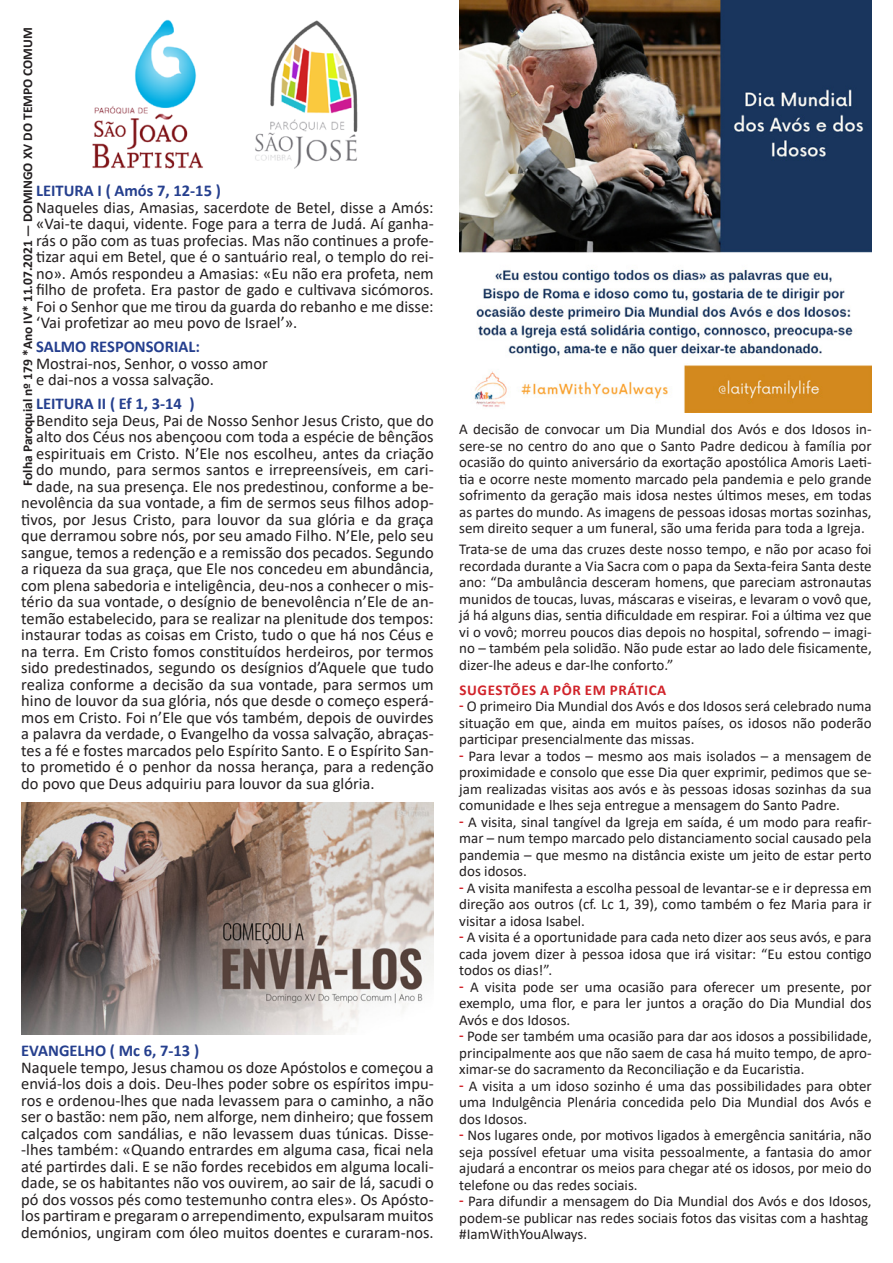
<style>
.page{position:relative;width:893px;height:1263px;background:#fff}
.page>*{position:absolute;margin:0;border:0;box-sizing:border-box;transform-origin:0 0}
.t1{font:16.5px/16.5px "Calibri";color:#231f20;text-align:justify}
.t2{font:700 16.5px "Calibri";color:#253f8e}
.t3{font:15px/16.5px "Calibri";color:#231f20;text-align:justify}
.t4{font:700 15px "Calibri";letter-spacing:.04em;color:#d1232a}
.t5{font:700 13.5px "Calibri";color:#231f20}
.s1{font-weight:700;color:#d1232a}
</style>
<div class="page">
<img style="left:92px;top:19px;width:266px;height:150px">
<img style="left:21px;top:802px;width:413px;height:232px">
<img style="left:459px;top:0;width:413px;height:412px">
<p class="t5" style="left:18px;top:486px;width:460px;rotate:-90deg">Folha Paroquial nº 179 *Ano IV* 11.07.2021 — DOMINGO XV DO TEMPO COMUM</p>
<p class="t2" style="left:36px;top:179px;width:186px">LEITURA I ( Amós 7, 12-15 )</p>
<p class="t1" style="left:36px;top:198px;width:399px">Naqueles dias, Amasias, sacerdote de Betel, disse a Amós: «Vai-te daqui, vidente. Foge para a terra de Judá. Aí ganha&shy;rás o pão com as tuas profecias. Mas não continues a profe&shy;tizar aqui em Betel, que é o santuário real, o templo do rei&shy;no». Amós respondeu a Amasias: «Eu não era profeta, nem filho de profeta. Era pastor de gado e cultivava sicómoros.<br>Foi o Senhor que me tirou da guarda do rebanho e me disse: ‘Vai profetizar ao meu povo de Israel’».</p>
<p class="t2" style="left:36px;top:335px;width:165px">SALMO RESPONSORIAL:</p>
<p class="t1" style="left:36px;top:354px;width:233px">Mostrai-nos, Senhor, o vosso amor</p>
<p class="t1" style="left:36px;top:371px;width:179px">e dai-nos a vossa salvação.</p>
<p class="t2" style="left:36px;top:392px;width:160px">LEITURA II ( Ef 1, 3-14 )</p>
<p class="t1" style="left:36px;top:411px;width:399px">Bendito seja Deus, Pai de Nosso Senhor Jesus Cristo, que do</p>
<p class="t1" style="left:36px;top:428px;width:399px">alto dos Céus nos abençoou com toda a espécie de bênçãos</p>
<p class="t1" style="left:36px;top:444px;width:399px">espirituais em Cristo. N’Ele nos escolheu, antes da criação</p>
<p class="t1" style="left:36px;top:461px;width:399px">do mundo, para sermos santos e irrepreensíveis, em cari-</p>
<p class="t1" style="left:36px;top:477px;width:399px">dade, na sua presença. Ele nos predestinou, conforme a be-</p>
<p class="t1" style="left:21px;top:494px;width:414px">nevolência da sua vontade, a fim de sermos seus filhos adop-</p>
<p class="t1" style="left:21px;top:510px;width:414px">tivos, por Jesus Cristo, para louvor da sua glória e da graça</p>
<p class="t1" style="left:21px;top:527px;width:414px">que derramou sobre nós, por seu amado Filho. N’Ele, pelo seu</p>
<p class="t1" style="left:21px;top:543px;width:414px">sangue, temos a redenção e a remissão dos pecados. Segundo</p>
<p class="t1" style="left:21px;top:560px;width:414px">a riqueza da sua graça, que Ele nos concedeu em abundância,</p>
<p class="t1" style="left:21px;top:576px;width:414px">com plena sabedoria e inteligência, deu-nos a conhecer o mis-</p>
<p class="t1" style="left:21px;top:593px;width:414px">tério da sua vontade, o desígnio de benevolência n’Ele de an-</p>
<p class="t1" style="left:21px;top:609px;width:414px">temão estabelecido, para se realizar na plenitude dos tempos:</p>
<p class="t1" style="left:21px;top:626px;width:414px">instaurar todas as coisas em Cristo, tudo o que há nos Céus e</p>
<p class="t1" style="left:21px;top:642px;width:414px">na terra. Em Cristo fomos constituídos herdeiros, por termos</p>
<p class="t1" style="left:21px;top:659px;width:414px">sido predestinados, segundo os desígnios d’Aquele que tudo</p>
<p class="t1" style="left:21px;top:675px;width:414px">realiza conforme a decisão da sua vontade, para sermos um</p>
<p class="t1" style="left:21px;top:692px;width:414px">hino de louvor da sua glória, nós que desde o começo esperá-</p>
<p class="t1" style="left:21px;top:708px;width:414px">mos em Cristo. Foi n’Ele que vós também, depois de ouvirdes</p>
<p class="t1" style="left:21px;top:725px;width:414px">a palavra da verdade, o Evangelho da vossa salvação, abraças-</p>
<p class="t1" style="left:21px;top:741px;width:414px">tes a fé e fostes marcados pelo Espírito Santo. E o Espírito San-</p>
<p class="t1" style="left:21px;top:758px;width:414px">to prometido é o penhor da nossa herança, para a redenção</p>
<p class="t1" style="left:21px;top:774px;width:355px">do povo que Deus adquiriu para louvor da sua glória.</p>
<p class="t2" style="left:21px;top:1039px;width:179px">EVANGELHO ( Mc 6, 7-13 )</p>
<p class="t1" style="left:21px;top:1059px;width:414px">Naquele tempo, Jesus chamou os doze Apóstolos e começou a enviá-los dois a dois. Deu-lhes poder sobre os espíritos impu&shy;ros e ordenou-lhes que nada levassem para o caminho, a não ser o bastão: nem pão, nem alforge, nem dinheiro; que fossem calçados com sandálias, e não levassem duas túnicas. Disse--lhes também: «Quando entrardes em alguma casa, ficai nela até partirdes dali. E se não fordes recebidos em alguma locali&shy;dade, se os habitantes não vos ouvirem, ao sair de lá, sacudi o pó dos vossos pés como testemunho contra eles». Os Apósto&shy;los partiram e pregaram o arrependimento, expulsaram muitos demónios, ungiram com óleo muitos doentes e curaram-nos.</p>
<p class="t3" style="left:459px;top:421px;width:414px">A decisão de convocar um Dia Mundial dos Avós e dos Idosos in&shy;sere-se no centro do ano que o Santo Padre dedicou à família por ocasião do quinto aniversário da exortação apostólica Amoris Laeti&shy;tia e ocorre neste momento marcado pela pandemia e pelo grande sofrimento da geração mais idosa nestes últimos meses, em todas as partes do mundo. As imagens de pessoas idosas mortas sozinhas, sem direito sequer a um funeral, são uma ferida para toda a Igreja.</p>
<p class="t3" style="left:459px;top:540px;width:414px">Trata-se de uma das cruzes deste nosso tempo, e não por acaso foi recordada durante a Via Sacra com o papa da Sexta-feira Santa deste ano: “Da ambulância desceram homens, que pareciam astronautas munidos de toucas, luvas, máscaras e viseiras, e levaram o vovô que, já há alguns dias, sentia dificuldade em respirar. Foi a última vez que vi o vovô; morreu poucos dias depois no hospital, sofrendo – imagi&shy;no – também pela solidão. Não pude estar ao lado dele fisicamente, dizer-lhe adeus e dar-lhe conforto.”</p>
<p class="t4" style="left:460px;top:679px;width:208px">SUGESTÕES A PÔR EM PRÁTICA</p>
<p class="t3" style="left:459px;top:697px;width:414px"><span class="s1">-</span> O primeiro Dia Mundial dos Avós e dos Idosos será celebrado numa situação em que, ainda em muitos países, os idosos não poderão participar presencialmente das missas.</p>
<p class="t3" style="left:459px;top:747px;width:414px"><span class="s1">-</span> Para levar a todos – mesmo aos mais isolados – a mensagem de proximidade e consolo que esse Dia quer exprimir, pedimos que se&shy;jam realizadas visitas aos avós e às pessoas idosas sozinhas da sua comunidade e lhes seja entregue a mensagem do Santo Padre.</p>
<p class="t3" style="left:459px;top:813px;width:414px"><span class="s1">-</span> A visita, sinal tangível da Igreja em saída, é um modo para reafir&shy;mar – num tempo marcado pelo distanciamento social causado pela pandemia – que mesmo na distância existe um jeito de estar perto dos idosos.</p>
<p class="t3" style="left:459px;top:879px;width:414px"><span class="s1">-</span> A visita manifesta a escolha pessoal de levantar-se e ir depressa em direção aos outros (cf. Lc 1, 39), como também o fez Maria para ir visitar a idosa Isabel.</p>
<p class="t3" style="left:459px;top:928px;width:414px"><span class="s1">-</span> A visita é a oportunidade para cada neto dizer aos seus avós, e para cada jovem dizer à pessoa idosa que irá visitar: “Eu estou contigo todos os dias!”.</p>
<p class="t3" style="left:459px;top:978px;width:414px"><span class="s1">-</span> A visita pode ser uma ocasião para oferecer um presente, por exemplo, uma flor, e para ler juntos a oração do Dia Mundial dos Avós e dos Idosos.</p>
<p class="t3" style="left:459px;top:1027px;width:414px"><span class="s1">-</span> Pode ser também uma ocasião para dar aos idosos a possibilidade, principalmente aos que não saem de casa há muito tempo, de apro&shy;ximar-se do sacramento da Reconciliação e da Eucaristia.</p>
<p class="t3" style="left:459px;top:1077px;width:414px"><span class="s1">-</span> A visita a um idoso sozinho é uma das possibilidades para obter uma Indulgência Plenária concedida pelo Dia Mundial dos Avós e dos Idosos.</p>
<p class="t3" style="left:459px;top:1126px;width:414px"><span class="s1">-</span> Nos lugares onde, por motivos ligados à emergência sanitária, não seja possível efetuar uma visita pessoalmente, a fantasia do amor ajudará a encontrar os meios para chegar até os idosos, por meio do telefone ou das redes sociais.</p>
<p class="t3" style="left:459px;top:1192px;width:414px"><span class="s1">-</span> Para difundir a mensagem do Dia Mundial dos Avós e dos Idosos, podem-se publicar nas redes sociais fotos das visitas com a hashtag</p>
<p class="t3" style="left:459px;top:1225px;width:129px">#IamWithYouAlways.</p>
</div>
